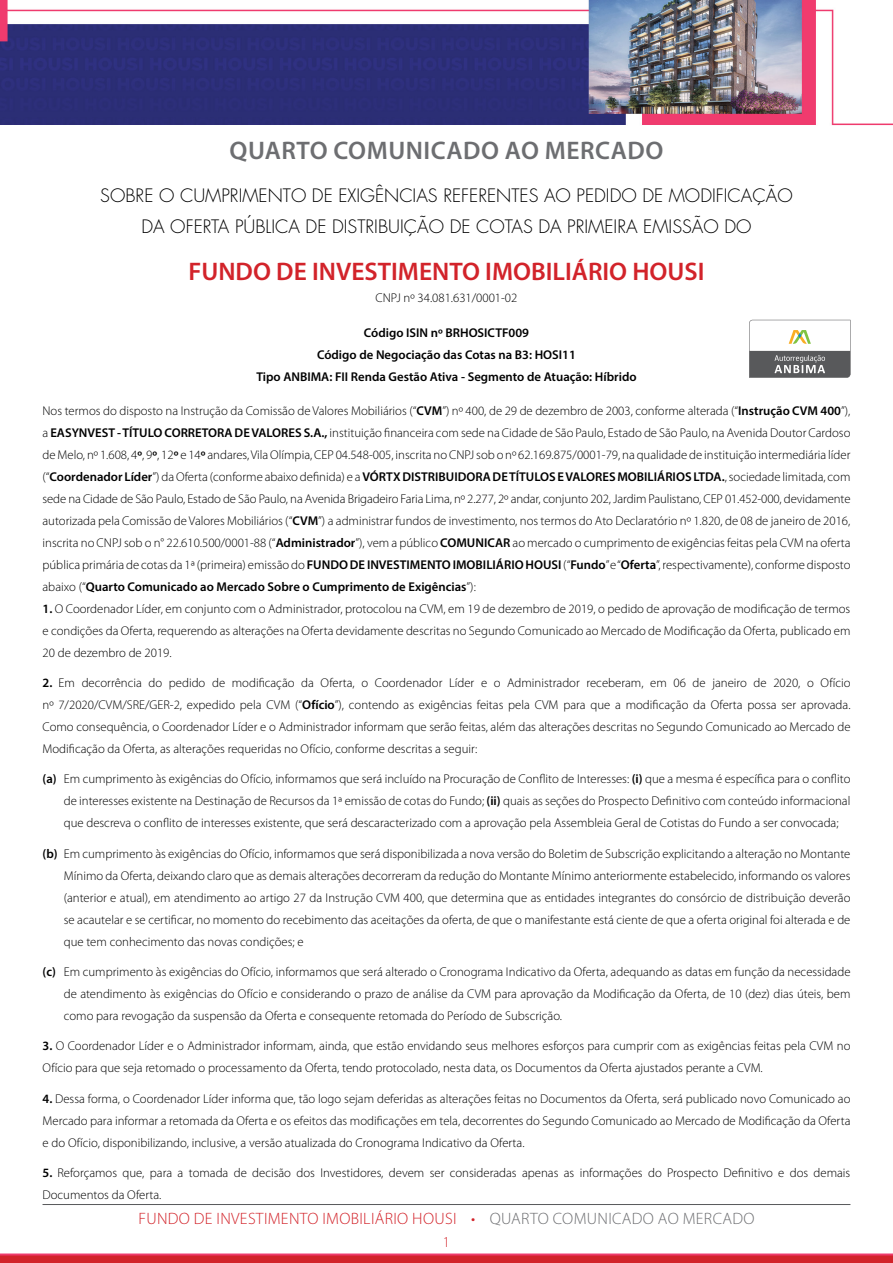
<style>
.page{position:relative;width:893px;height:1263px;background:#fff}
.page>*{position:absolute;margin:0;border:0;box-sizing:border-box;transform-origin:0 0}
.t1{font:600 25.5px "Myriad Pro";color:#d2232a}
.t2{font:600 25.5px "Myriad Pro";letter-spacing:.02em;color:#6d6e71}
.t3{font:300 18px/30.2px "Futura";color:#000;text-align:center}
.t4{font:300 16.5px "Myriad Pro";letter-spacing:.02em;color:#d2232a}
.t5{font:300 15px "Myriad Pro";color:#d2232a}
.t6{font:300 12.75px/21.9px "Myriad Pro";color:#000;text-align:justify}
.t7{font:600 12.75px/21.9px "Myriad Pro";color:#000;text-align:center}
.s1{font-weight:600}
.s2{color:#6d6e71}
</style>
<div class="page">
<img style="left:0;top:0;width:893px;height:1255px">
<div style="left:0;top:1255px;width:893px;height:8px;background:#d2232a"></div>
<hr style="left:43px;top:1204px;width:807px;height:1px;background:#58595b">
<svg style="left:749px;top:320px;width:101px;height:58px"></svg>
<h1 class="t2" style="left:230px;top:135px;width:435px">QUARTO COMUNICADO AO MERCADO</h1>
<h2 class="t3" style="left:100px;top:181px;width:694px">SOBRE O CUMPRIMENTO DE EXIGÊNCIAS REFERENTES AO PEDIDO DE MODIFICAÇÃO<br>DA OFERTA PÚBLICA DE DISTRIBUIÇÃO DE COTAS DA PRIMEIRA EMISSÃO DO</h2>
<h1 class="t1" style="left:188px;top:255px;width:518px">FUNDO DE INVESTIMENTO IMOBILIÁRIO HOUSI</h1>
<p class="t6" style="left:376px;top:287px;width:143px">CNPJ nº 34.081.631/0001-02</p>
<p class="t7" style="left:256px;top:321px;width:382px">Código ISIN nº BRHOSICTF009<br>Código de Negociação das Cotas na B3: HOSI11<br>Tipo ANBIMA: FII Renda Gestão Ativa - Segmento de Atuação: Híbrido</p>
<p class="t6" style="left:43px;top:400px;width:809px">Nos termos do disposto na Instrução da Comissão de Valores Mobiliários (“<span class="s1">CVM</span>”) nº 400, de 29 de dezembro de 2003, conforme alterada (“<span class="s1">Instrução CVM 400</span>”), a <span class="s1">EASYNVEST - TÍTULO CORRETORA DE VALORES S.A.,</span> instituição financeira com sede na Cidade de São Paulo, Estado de São Paulo, na Avenida Doutor Cardoso de Melo, nº 1.608, 4<span class="s1">º</span>, 9<span class="s1">º</span>, 12<span class="s1">º</span> e 14<span class="s1">º</span> andares, Vila Olímpia, CEP 04.548-005, inscrita no CNPJ sob o nº 62.169.875/0001-79, na qualidade de instituição intermediária líder (“<span class="s1">Coordenador Líder</span>”) da Oferta (conforme abaixo definida) e a <span class="s1">VÓRTX DISTRIBUIDORA DE TÍTULOS E VALORES MOBILIÁRIOS LTDA.</span>, sociedade limitada, com sede na Cidade de São Paulo, Estado de São Paulo, na Avenida Brigadeiro Faria Lima, nº 2.277, 2º andar, conjunto 202, Jardim Paulistano, CEP 01.452-000, devidamente autorizada pela Comissão de Valores Mobiliários (“<span class="s1">CVM</span>”) a administrar fundos de investimento, nos termos do Ato Declaratório nº 1.820, de 08 de janeiro de 2016, inscrita no CNPJ sob o n° 22.610.500/0001-88 (“<span class="s1">Administrador</span>”), vem a público <span class="s1">COMUNICAR</span> ao mercado o cumprimento de exigências feitas pela CVM na oferta pública primária de cotas da 1ª (primeira) emissão do <span class="s1">FUNDO DE INVESTIMENTO IMOBILIÁRIO HOUSI</span> (“<span class="s1">Fundo</span>” e “<span class="s1">Oferta</span>”, respectivamente), conforme disposto abaixo (“<span class="s1">Quarto Comunicado ao Mercado Sobre o Cumprimento de Exigências</span>”):</p>
<p class="t6" style="left:43px;top:598px;width:809px"><span class="s1">1.</span> O Coordenador Líder, em conjunto com o Administrador, protocolou na CVM, em 19 de dezembro de 2019, o pedido de aprovação de modificação de termos e condições da Oferta, requerendo as alterações na Oferta devidamente descritas no Segundo Comunicado ao Mercado de Modificação da Oferta, publicado em 20 de dezembro de 2019.</p>
<p class="t6" style="left:43px;top:672px;width:809px"><span class="s1">2.</span> Em decorrência do pedido de modificação da Oferta, o Coordenador Líder e o Administrador receberam, em 06 de janeiro de 2020, o Ofício nº 7/2020/CVM/SRE/GER-2, expedido pela CVM (“<span class="s1">Ofício</span>”), contendo as exigências feitas pela CVM para que a modificação da Oferta possa ser aprovada.<br>Como consequência, o Coordenador Líder e o Administrador informam que serão feitas, além das alterações descritas no Segundo Comunicado ao Mercado de Modificação da Oferta, as alterações requeridas no Ofício, conforme descritas a seguir:</p>
<p class="t6" style="left:64px;top:768px;width:788px;text-indent:-21px"><span class="s1">(a)</span> Em cumprimento às exigências do Ofício, informamos que será incluído na Procuração de Conflito de Interesses: <span class="s1">(i)</span> que a mesma é específica para o conflito de interesses existente na Destinação de Recursos da 1ª emissão de cotas do Fundo; <span class="s1">(ii)</span> quais as seções do Prospecto Definitivo com conteúdo informacional que descreva o conflito de interesses existente, que será descaracterizado com a aprovação pela Assembleia Geral de Cotistas do Fundo a ser convocada;</p>
<p class="t6" style="left:64px;top:843px;width:788px;text-indent:-21px"><span class="s1">(b)</span> Em cumprimento às exigências do Ofício, informamos que será disponibilizada a nova versão do Boletim de Subscrição explicitando a alteração no Montante Mínimo da Oferta, deixando claro que as demais alterações decorreram da redução do Montante Mínimo anteriormente estabelecido, informando os valores (anterior e atual), em atendimento ao artigo 27 da Instrução CVM 400, que determina que as entidades integrantes do consórcio de distribuição deverão se acautelar e se certificar, no momento do recebimento das aceitações da oferta, de que o manifestante está ciente de que a oferta original foi alterada e de que tem conhecimento das novas condições; e</p>
<p class="t6" style="left:64px;top:961px;width:788px;text-indent:-21px"><span class="s1">(c)</span> Em cumprimento às exigências do Ofício, informamos que será alterado o Cronograma Indicativo da Oferta, adequando as datas em função da necessidade de atendimento às exigências do Ofício e considerando o prazo de análise da CVM para aprovação da Modificação da Oferta, de 10 (dez) dias úteis, bem como para revogação da suspensão da Oferta e consequente retomada do Período de Subscrição.</p>
<p class="t6" style="left:43px;top:1035px;width:809px"><span class="s1">3.</span> O Coordenador Líder e o Administrador informam, ainda, que estão envidando seus melhores esforços para cumprir com as exigências feitas pela CVM no<br>Ofício para que seja retomado o processamento da Oferta, tendo protocolado, nesta data, os Documentos da Oferta ajustados perante a CVM.</p>
<p class="t6" style="left:43px;top:1088px;width:809px"><span class="s1">4.</span> Dessa forma, o Coordenador Líder informa que, tão logo sejam deferidas as alterações feitas no Documentos da Oferta, será publicado novo Comunicado ao Mercado para informar a retomada da Oferta e os efeitos das modificações em tela, decorrentes do Segundo Comunicado ao Mercado de Modificação da Oferta e do Ofício, disponibilizando, inclusive, a versão atualizada do Cronograma Indicativo da Oferta.</p>
<p class="t6" style="left:43px;top:1162px;width:809px"><span class="s1">5.</span> Reforçamos que, para a tomada de decisão dos Investidores, devem ser consideradas apenas as informações do Prospecto Definitivo e dos demais<br>Documentos da Oferta.</p>
<p class="t4" style="left:138px;top:1210px;width:618px">FUNDO DE INVESTIMENTO IMOBILIÁRIO HOUSI • <span class="s2">QUARTO COMUNICADO AO MERCADO</span></p>
<p class="t5" style="left:443px;top:1234px;width:9px">1</p>
</div>
